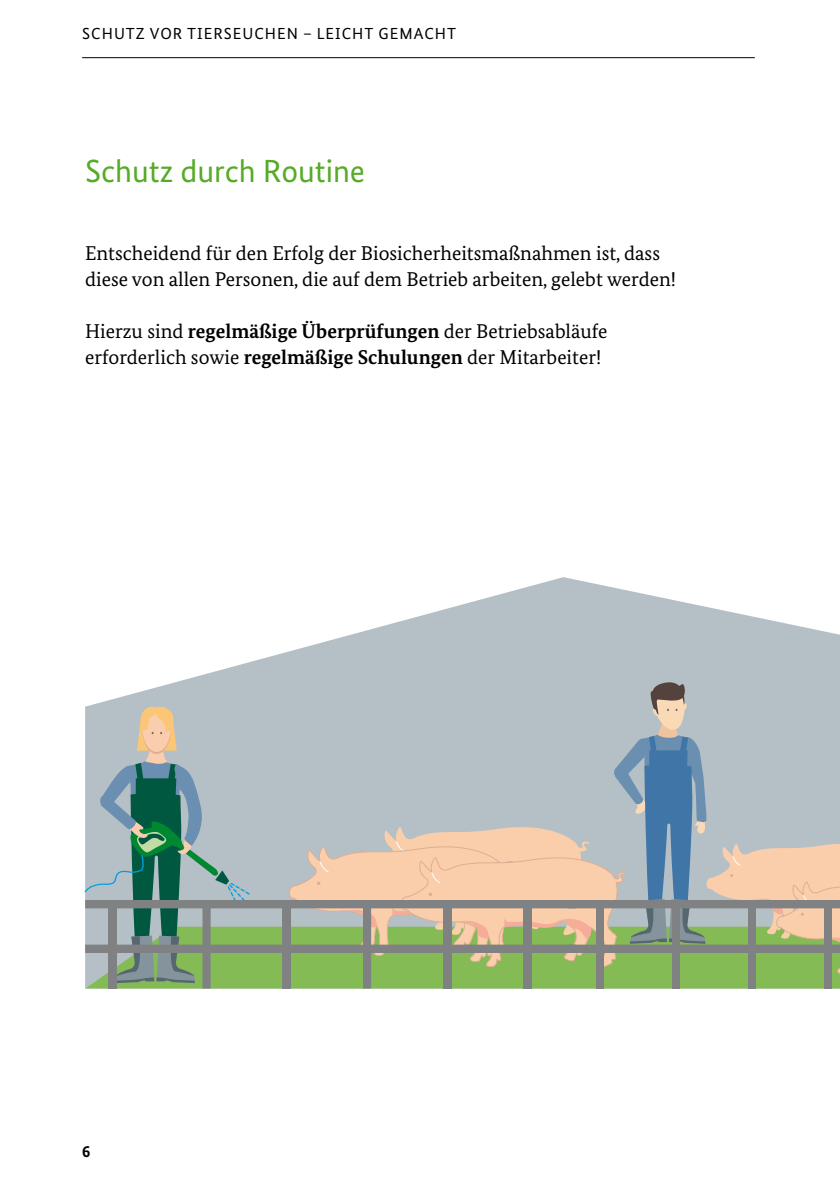
<style>
.page{position:relative;width:840px;height:1191px;background:#fff}
.page>*{position:absolute;margin:0;border:0;box-sizing:border-box;transform-origin:0 0}
.t1{font:32px "Bundes Sans";color:#57ab27}
.t2{font:20px/26px "Bundes Serif";color:#000}
.t3{font:700 16.4px "Bundes Sans";color:#000}
.t4{font:16px "Bundes Sans";letter-spacing:.06em;color:#000}
.s1{font-weight:700}
</style>
<div class="page">
<svg style="left:180px;top:577px;width:659px;height:104px;fill:#b5c0c6"></svg>
<hr style="left:82px;top:57px;width:672px;height:1px;background:#000">
<svg style="left:84px;top:681px;width:755px;height:308px"></svg>
<div style="left:363px;top:901px;width:8px;height:87px;background:#808183"></div>
<div style="left:282px;top:901px;width:9px;height:87px;background:#808183"></div>
<div style="left:202px;top:901px;width:8px;height:87px;background:#808183"></div>
<div style="left:443px;top:901px;width:8px;height:87px;background:#808183"></div>
<div style="left:523px;top:901px;width:8px;height:87px;background:#808183"></div>
<p class="t4" style="left:82px;top:24px;width:375px">SCHUTZ VOR TIERSEUCHEN – LEICHT GEMACHT</p>
<h1 class="t1" style="left:85px;top:152px;width:281px">Schutz durch Routine</h1>
<p class="t2" style="left:85px;top:240px;width:592px">Entscheidend für den Erfolg der Biosicherheitsmaßnahmen ist, dass diese von allen Personen, die auf dem Betrieb arbeiten, gelebt werden!</p>
<p class="t2" style="left:85px;top:318px;width:523px">Hierzu sind <span class="s1">regelmäßige Überprüfungen</span> der Betriebsabläufe erforderlich sowie <span class="s1">regelmäßige Schulungen</span> der Mitarbeiter!</p>
<p class="t3" style="left:82px;top:1141px;width:10px">6</p>
</div>
